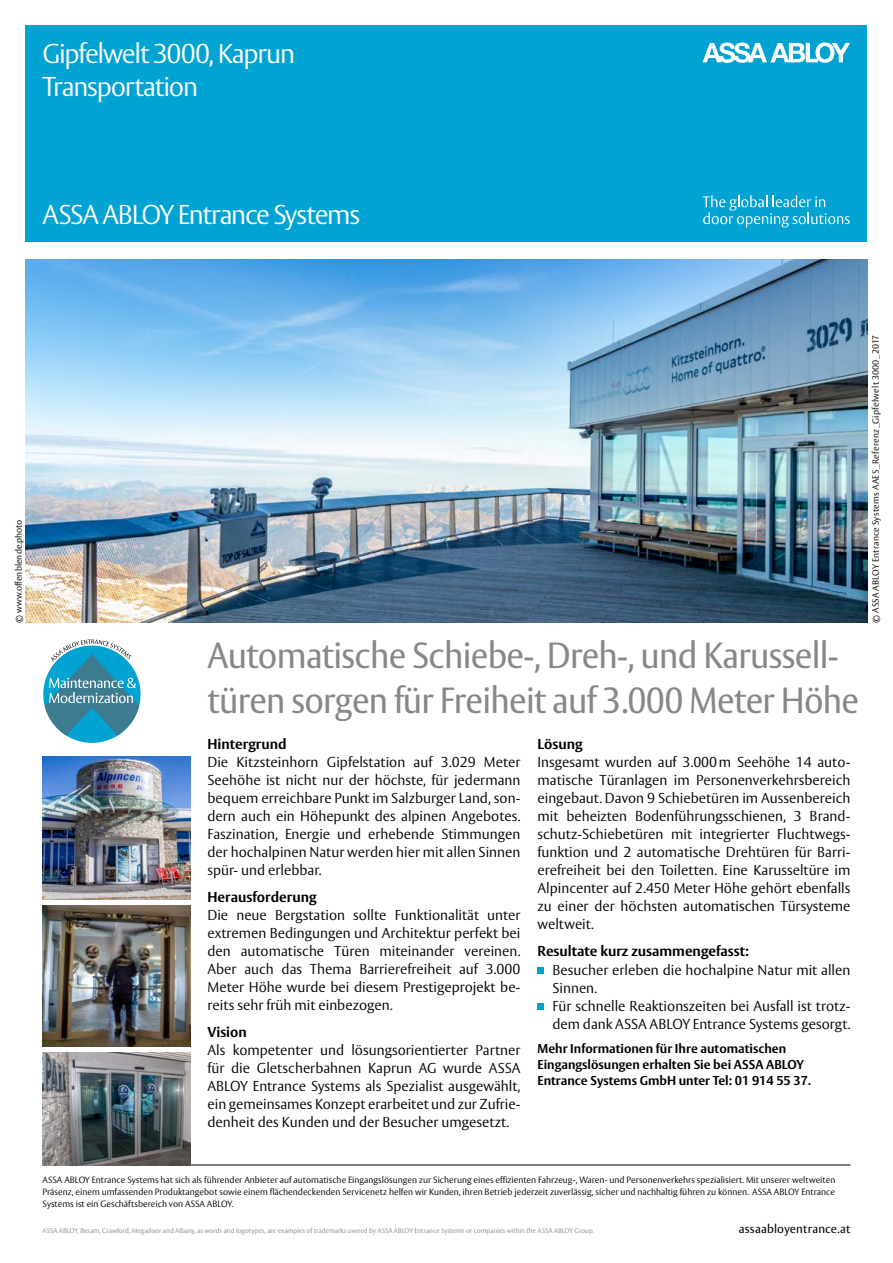
<style>
.page{position:relative;width:893px;height:1263px;background:#fff}
.page>*{position:absolute;margin:0;border:0;box-sizing:border-box;transform-origin:0 0}
.t1{font:36px/45px "ASSA Vesta";letter-spacing:-.02em;color:#878787;scale:.95 1}
.t2{font:300 27px/32.4px "ASSA Vesta";letter-spacing:-.05em;color:#fff}
.t3{font:300 14.25px/18px "ASSA Vesta";color:#000;text-align:justify}
.t4{font:700 14.25px "ASSA Vesta";color:#000}
.t5{font:700 12.75px/15.8px "ASSA Vesta";color:#000}
.t6{font:12px "ASSA Vesta";letter-spacing:.015em;color:#000}
.t7{font:300 9px/12px "ASSA Vesta";color:#000;text-align:justify}
.t8{font:300 9px "ASSA Vesta";letter-spacing:.025em;color:#000}
.t9{font:300 6.75px "ASSA Vesta";color:#878787}
</style>
<div class="page">
<div style="left:537px;top:967px;width:7px;height:6px;background:#00a3d2"></div>
<div style="left:537px;top:1003px;width:7px;height:6px;background:#00a3d2"></div>
<div style="left:43px;top:646px;width:98px;height:97px;background:#00a3d2;border-radius:50%"></div>
<svg style="left:45px;top:639px;width:94px;height:97px"></svg>
<div style="left:26px;top:26px;width:841px;height:216px;background:#00a3d2"></div>
<svg style="left:702px;top:42px;width:148px;height:21px"></svg>
<svg style="left:702px;top:195px;width:148px;height:32px"></svg>
<img style="left:26px;top:259px;width:841px;height:364px">
<img style="left:43px;top:757px;width:147px;height:142px">
<img style="left:43px;top:906px;width:147px;height:140px">
<hr style="left:43px;top:1165px;width:807px;height:1px;background:#000">
<img style="left:43px;top:1052px;width:147px;height:113px">
<h2 class="t2" style="left:43px;top:39px;width:254px">Gipfelwelt 3000, Kaprun<br>Transportation</h2>
<h2 class="t2" style="left:43px;top:200px;width:319px">ASSA ABLOY Entrance Systems</h2>
<p class="t7" style="left:13px;top:623px;width:105px;rotate:-90deg">© www.offenblende.photo</p>
<h1 class="t1" style="left:207px;top:634px;width:687px">Automatische Schiebe-, Dreh-, und Karussell&shy;türen sorgen für Freiheit auf 3.000 Meter Höhe</h1>
<p class="t4" style="left:207px;top:736px;width:81px">Hintergrund</p>
<p class="t3" style="left:207px;top:754px;width:314px">Die Kitzsteinhorn Gipfelstation auf 3.029 Meter Seehöhe ist nicht nur der höchste, für jedermann bequem erreichbare Punkt im Salzburger Land, son&shy;dern auch ein Höhepunkt des alpinen Angebotes.<br>Faszination, Energie und erhebende Stimmungen der hochalpinen Natur werden hier mit allen Sinnen spür- und erlebbar.</p>
<p class="t4" style="left:207px;top:889px;width:111px">Herausforderung</p>
<p class="t3" style="left:207px;top:907px;width:314px">Die neue Bergstation sollte Funktionalität unter extremen Bedingungen und Architektur perfekt bei den automatische Türen miteinander vereinen.<br>Aber auch das Thema Barrierefreiheit auf 3.000<br>Meter Höhe wurde bei diesem Prestigeprojekt be&shy;reits sehr früh mit einbezogen.</p>
<p class="t4" style="left:207px;top:1024px;width:41px">Vision</p>
<p class="t3" style="left:207px;top:1042px;width:314px">Als kompetenter und lösungsorientierter Partner für die Gletscherbahnen Kaprun AG wurde ASSA ABLOY Entrance Systems als Spezialist ausgewählt, ein gemeinsames Konzept erarbeitet und zur Zufrie&shy;denheit des Kunden und der Besucher umgesetzt.</p>
<p class="t4" style="left:537px;top:736px;width:47px">Lösung</p>
<p class="t3" style="left:537px;top:754px;width:314px">Insgesamt wurden auf 3.000m Seehöhe 14 auto&shy;matische Türanlagen im Personenverkehrsbereich eingebaut. Davon 9 Schiebetüren im Aussenbereich mit beheizten Bodenführungsschienen, 3 Brand&shy;schutz-Schiebetüren mit integrierter Fluchtwegs&shy;funktion und 2 automatische Drehtüren für Barri&shy;erefreiheit bei den Toiletten. Eine Karusseltüre im Alpincenter auf 2.450 Meter Höhe gehört ebenfalls zu einer der höchsten automatischen Türsysteme weltweit.</p>
<p class="t4" style="left:537px;top:943px;width:213px">Resultate kurz zusammengefasst:</p>
<p class="t3" style="left:552px;top:961px;width:300px;text-align:left">Besucher erleben die hochalpine Natur mit allen Sinnen.<br>Für schnelle Reaktionszeiten bei Ausfall ist trotz&shy;dem dank ASSA ABLOY Entrance Systems gesorgt.</p>
<p class="t5" style="left:537px;top:1041px;width:275px">Mehr Informationen für Ihre automatischen<br>Eingangslösungen erhalten Sie bei ASSA ABLOY<br>Entrance Systems GmbH unter Tel: 01 914 55 37.</p>
<p class="t8" style="left:870px;top:623px;width:290px;rotate:-90deg">© ASSA ABLOY Entrance Systems AAES_Referenz_Gipfelwelt 3000_2017</p>
<p class="t7" style="left:43px;top:1174px;width:794px">ASSA ABLOY Entrance Systems hat sich als führender Anbieter auf automatische Eingangslösungen zur Sicherung eines effizienten Fahrzeug-, Waren- und Personenverkehrs spezialisiert. Mit unserer weltweiten Präsenz, einem umfassenden Produktangebot sowie einem flächendeckenden Servicenetz helfen wir Kunden, ihren Betrieb jederzeit zuverlässig, sicher und nachhaltig führen zu können. ASSA ABLOY Entrance Systems ist ein Geschäftsbereich von ASSA ABLOY.</p>
<p class="t9" style="left:43px;top:1227px;width:553px">ASSA ABLOY, Besam, Crawford, Megadoor and Albany, as words and logotypes, are examples of trademarks owned by ASSA ABLOY Entrance Systems or companies within the ASSA ABLOY Group.</p>
<p class="t6" style="left:739px;top:1222px;width:113px">assaabloyentrance.at</p>
</div>
